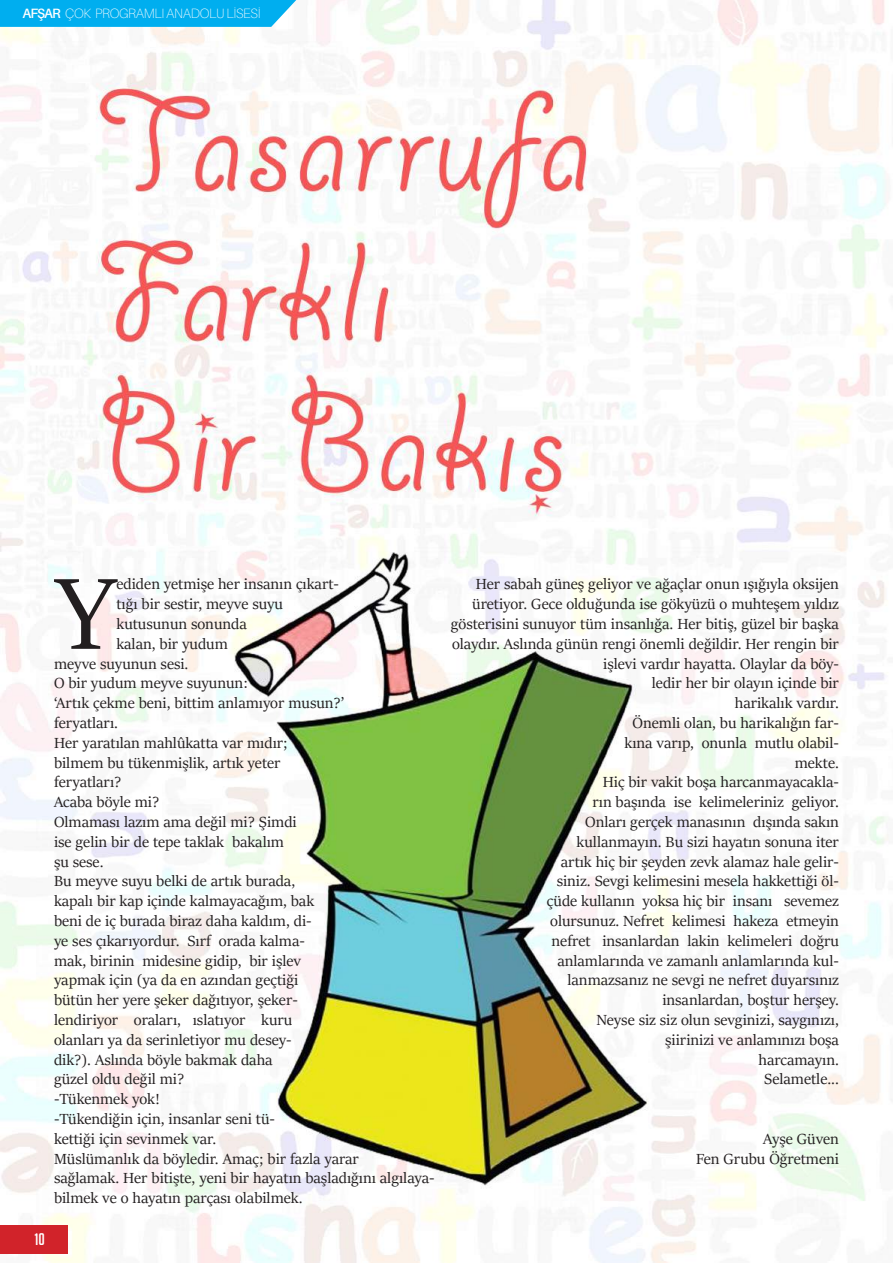
<style>
.page{position:relative;width:893px;height:1263px;background:#fff}
.page>*{position:absolute;margin:0;border:0;box-sizing:border-box;transform-origin:0 0}
.t1{font:112.8px "Sitka Display";color:#231f20}
.t2{font:16.5px/19.8px "Sitka Display";color:#231f20;text-align:right}
.t3{font:16.5px "Big Noodle Titling";color:#fff}
.t4{font:100 13.5px "Aileron";letter-spacing:-.025em;color:#fff}
.s1{font-weight:600}
</style>
<div class="page">
<img style="left:0;top:0;width:892px;height:1263px">
<svg style="left:0;top:0;width:308px;height:27px;background:#14b4ef"></svg>
<div style="left:0;top:1225px;width:68px;height:29px;background:#d1232a"></div>
<p class="t4" style="left:23px;top:6px;width:240px"><span class="s1">AFŞAR</span> ÇOK PROGRAMLI ANADOLU LİSESİ</p>
<h1 class="t1" style="left:55px;top:534px;width:63px">Y</h1>
<p class="t2" style="left:116px;top:574px;width:224px">ediden yetmişe her insanın çıkart-</p>
<p class="t2" style="left:116px;top:593px;width:168px">tığı bir sestir, meyve suyu</p>
<p class="t2" style="left:116px;top:613px;width:132px">kutusunun sonunda</p>
<p class="t2" style="left:116px;top:633px;width:113px">kalan, bir yudum</p>
<p class="t2" style="left:54px;top:653px;width:136px">meyve suyunun sesi.</p>
<p class="t2" style="left:54px;top:673px;width:195px">O bir yudum meyve suyunun:</p>
<p class="t2" style="left:54px;top:692px;width:292px">‘Artık çekme beni, bittim anlamıyor musun?’</p>
<p class="t2" style="left:54px;top:712px;width:66px">feryatları.</p>
<p class="t2" style="left:54px;top:732px;width:235px">Her yaratılan mahlûkatta var mıdır;</p>
<p class="t2" style="left:54px;top:752px;width:228px">bilmem bu tükenmişlik, artık yeter</p>
<p class="t2" style="left:54px;top:772px;width:69px">feryatları?</p>
<p class="t2" style="left:54px;top:791px;width:107px">Acaba böyle mi?</p>
<p class="t2" style="left:54px;top:811px;width:244px">Olmaması lazım ama değil mi? Şimdi</p>
<p class="t2" style="left:54px;top:831px;width:232px">ise gelin bir de tepe taklak bakalım</p>
<p class="t2" style="left:54px;top:851px;width:51px">şu sese.</p>
<p class="t2" style="left:54px;top:871px;width:243px">Bu meyve suyu belki de artık burada,</p>
<p class="t2" style="left:54px;top:890px;width:262px">kapalı bir kap içinde kalmayacağım, bak</p>
<p class="t2" style="left:54px;top:910px;width:259px">beni de iç burada biraz daha kaldım, di-</p>
<p class="t2" style="left:54px;top:930px;width:252px">ye ses çıkarıyordur. Sırf orada kalma-</p>
<p class="t2" style="left:54px;top:950px;width:249px">mak, birinin midesine gidip, bir işlev</p>
<p class="t2" style="left:54px;top:970px;width:246px">yapmak için (ya da en azından geçtiği</p>
<p class="t2" style="left:54px;top:989px;width:245px">bütün her yere şeker dağıtıyor, şeker-</p>
<p class="t2" style="left:54px;top:1009px;width:240px">lendiriyor oraları, ıslatıyor kuru</p>
<p class="t2" style="left:54px;top:1029px;width:239px">olanları ya da serinletiyor mu desey-</p>
<p class="t2" style="left:54px;top:1049px;width:220px">dik?). Aslında böyle bakmak daha</p>
<p class="t2" style="left:54px;top:1069px;width:132px">güzel oldu değil mi?</p>
<p class="t2" style="left:54px;top:1088px;width:108px">-Tükenmek yok!</p>
<p class="t2" style="left:54px;top:1108px;width:222px">-Tükendiğin için, insanlar seni tü-</p>
<p class="t2" style="left:54px;top:1128px;width:164px">kettiği için sevinmek var.</p>
<p class="t2" style="left:54px;top:1148px;width:306px">Müslümanlık da böyledir. Amaç; bir fazla yarar</p>
<p class="t2" style="left:54px;top:1168px;width:382px">sağlamak. Her bitişte, yeni bir hayatın başladığını algılaya-</p>
<p class="t2" style="left:54px;top:1187px;width:250px">bilmek ve o hayatın parçası olabilmek.</p>
<p class="t3" style="left:35px;top:1230px;width:12px">10</p>
<p class="t2" style="left:451px;top:574px;width:390px">Her sabah güneş geliyor ve ağaçlar onun ışığıyla oksijen üretiyor. Gece olduğunda ise gökyüzü o muhteşem yıldız gösterisini sunuyor tüm insanlığa. Her bitiş, güzel bir başka olaydır. Aslında günün rengi önemli değildir. Her rengin bir işlevi vardır hayatta. Olaylar da böy-<br>ledir her bir olayın içinde bir<br>harikalık vardır.<br>Önemli olan, bu harikalığın far-<br>kına varıp, onunla mutlu olabil-<br>mekte.<br>Hiç bir vakit boşa harcanmayacakla-<br>rın başında ise kelimeleriniz geliyor.<br>Onları gerçek manasının dışında sakın<br>kullanmayın. Bu sizi hayatın sonuna iter<br>artık hiç bir şeyden zevk alamaz hale gelir-<br>siniz. Sevgi kelimesini mesela hakkettiği öl-<br>çüde kullanın yoksa hiç bir insanı sevemez<br>olursunuz. Nefret kelimesi hakeza etmeyin<br>nefret insanlardan lakin kelimeleri doğru<br>anlamlarında ve zamanlı anlamlarında kul-<br>lanmazsanız ne sevgi ne nefret duyarsınız<br>insanlardan, boştur herşey.<br>Neyse siz siz olun sevginizi, saygınızı,<br>şiirinizi ve anlamınızı boşa<br>harcamayın.<br>Selametle...</p>
<p class="t2" style="left:696px;top:1128px;width:144px">Ayşe Güven<br>Fen Grubu Öğretmeni</p>
</div>
